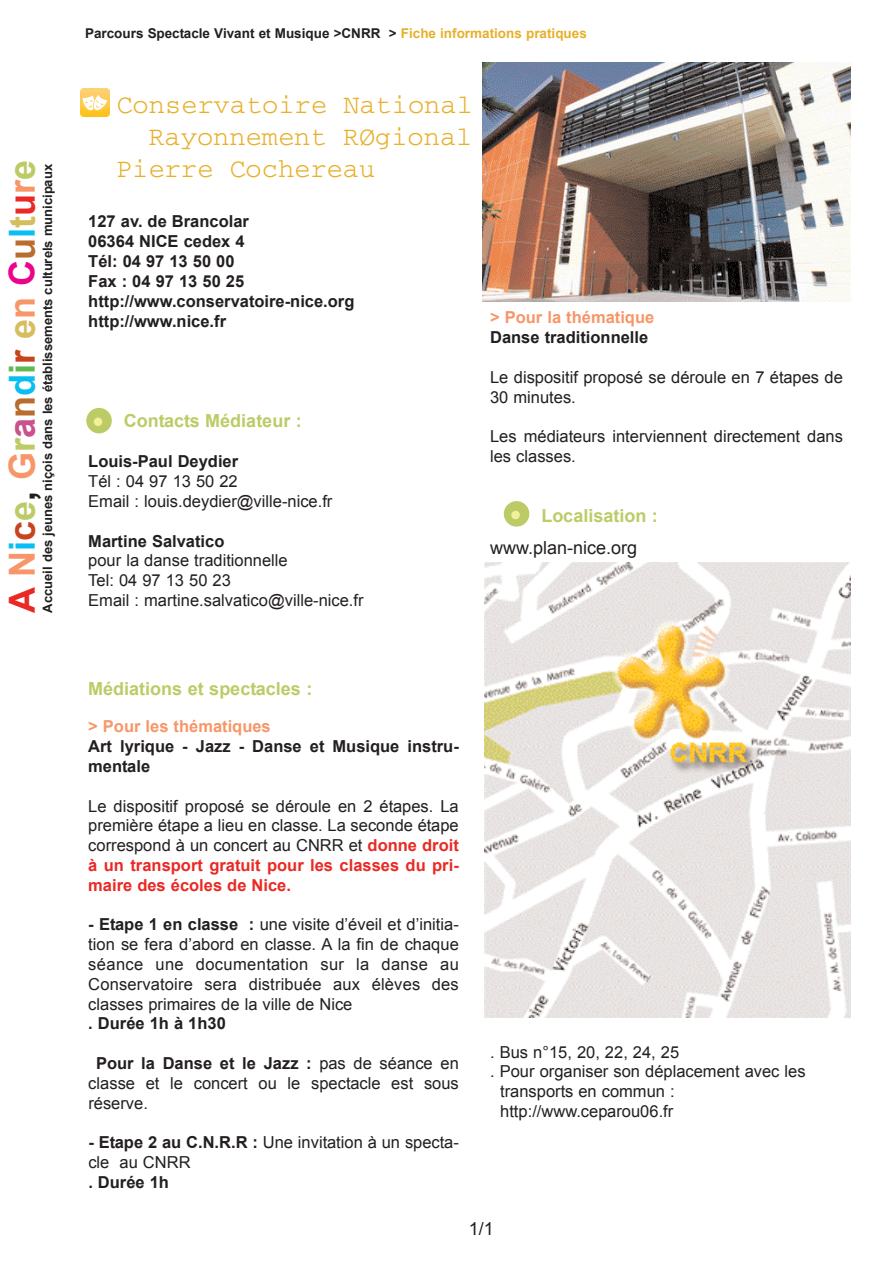
<style>
.page{position:relative;width:893px;height:1263px;background:#fff}
.page>*{position:absolute;margin:0;border:0;box-sizing:border-box;transform-origin:0 0}
.t1{font:700 36px "Arial";color:#f79668}
.t2{font:27px "Courier";color:#e7b02a}
.t3{font:700 18px "Arial";color:#bdcb67}
.t4{font:18px "Arial";color:#231f20}
.t5{font:16.5px/19.8px "Arial";color:#231f20}
.t6{font:700 16.5px/19.8px "Arial";color:#231f20}
.t7{font:700 16.5px "Arial";color:#f79668}
.t8{font:700 13.5px "Arial";color:#231f20}
.t9{font:700 13.05px "Arial";color:#231f20}
.s1{color:#ea2924}
.s2{color:#09bef2}
.s3{color:#c8441f}
.s4{color:#bdcb67}
.s5{color:#231f20}
.s6{color:#c8528e}
.s7{color:#b86c2e}
.s8{color:#5ebb50}
.s9{color:#d5be5f}
.s10{color:#ed028c}
.s11{color:#e7b02a}
.s12{font-weight:700;color:#ea2924}
.s13{font-weight:700}
</style>
<div class="page">
<div style="left:86px;top:408px;width:26px;height:25px;background:#bdcb67;border-radius:50%"></div>
<div style="left:94px;top:418px;width:8px;height:8px;background:#f2f199;border-radius:50%"></div>
<div style="left:504px;top:501px;width:25px;height:26px;background:#bdcb67;border-radius:50%"></div>
<div style="left:511px;top:511px;width:9px;height:8px;background:#f2f199;border-radius:50%"></div>
<img style="left:484px;top:563px;width:366px;height:454px">
<img style="left:483px;top:63px;width:367px;height:239px">
<img style="left:81px;top:88px;width:29px;height:29px">
<h1 class="t1" style="left:2px;top:613px;width:454px;rotate:-90deg"><span class="s1">A</span> N<span class="s2">i</span><span class="s3">c</span><span class="s4">e</span><span class="s5">,</span> G<span class="s4">r</span><span class="s6">a</span><span class="s7">n</span><span class="s2">d</span><span class="s8">i</span><span class="s3">r</span> <span class="s9">e</span>n <span class="s10">C</span><span class="s7">u</span><span class="s2">l</span><span class="s9">t</span><span class="s1">u</span>r<span class="s4">e</span></h1>
<p class="t9" style="left:40px;top:613px;width:450px;rotate:-90deg">Accueil des jeunes niçois dans les établissements culturels municipaux</p>
<p class="t8" style="left:85px;top:26px;width:503px">Parcours Spectacle Vivant et Musique &gt;CNRR &gt; <span class="s11">Fiche informations pratiques</span></p>
<h2 class="t2" style="left:116px;top:96px;width:358px">Conservatoire National</h2>
<h2 class="t2" style="left:148px;top:128px;width:326px">Rayonnement RØgional</h2>
<h2 class="t2" style="left:116px;top:160px;width:261px">Pierre Cochereau</h2>
<p class="t6" style="left:88px;top:212px;width:268px">127 av. de Brancolar<br>06364 NICE cedex 4<br>Tél: 04 97 13 50 00<br>Fax : 04 97 13 50 25 http://www.conservatoire-nice.org http://www.nice.fr</p>
<p class="t3" style="left:124px;top:410px;width:180px">Contacts Médiateur :</p>
<p class="t6" style="left:88px;top:452px;width:151px">Louis-Paul Deydier</p>
<p class="t5" style="left:88px;top:472px;width:246px">Tél : 04 97 13 50 22<br>Email : louis.deydier@ville-nice.fr</p>
<p class="t6" style="left:88px;top:531px;width:138px">Martine Salvatico</p>
<p class="t5" style="left:88px;top:551px;width:277px">pour la danse traditionnelle<br>Tel: 04 97 13 50 23<br>Email : martine.salvatico@ville-nice.fr</p>
<p class="t7" style="left:490px;top:308px;width:166px">&gt; Pour la thématique</p>
<p class="t6" style="left:490px;top:328px;width:160px">Danse traditionnelle</p>
<p class="t5" style="left:490px;top:367px;width:354px">Le dispositif proposé se déroule en 7 étapes de<br>30 minutes.</p>
<p class="t5" style="left:490px;top:427px;width:354px">Les médiateurs interviennent directement dans les classes.</p>
<p class="t3" style="left:541px;top:506px;width:118px">Localisation :</p>
<p class="t4" style="left:490px;top:538px;width:149px">www.plan-nice.org</p>
<p class="t3" style="left:88px;top:679px;width:226px">Médiations et spectacles :</p>
<p class="t7" style="left:88px;top:717px;width:184px">&gt; Pour les thématiques</p>
<p class="t6" style="left:88px;top:737px;width:371px">Art lyrique - Jazz - Danse et Musique instru&shy;mentale</p>
<p class="t5" style="left:88px;top:796px;width:372px;text-align:justify">Le dispositif proposé se déroule en 2 étapes. La première étape a lieu en classe. La seconde étape correspond à un concert au CNRR et <span class="s12">donne droit à un transport gratuit pour les classes du pri&shy;maire des écoles de Nice.</span></p>
<p class="t5" style="left:88px;top:915px;width:372px;text-align:justify"><span class="s13">- Etape 1 en classe :</span> une visite d’éveil et d’initia&shy;tion se fera d’abord en classe. A la fin de chaque séance une documentation sur la danse au Conservatoire sera distribuée aux élèves des classes primaires de la ville de Nice</p>
<p class="t6" style="left:88px;top:1014px;width:139px">. Durée 1h à 1h30</p>
<p class="t5" style="left:88px;top:1053px;width:372px;text-align:justify;text-indent:8px"><span class="s13">Pour la Danse et le Jazz :</span> pas de séance en classe et le concert ou le spectacle est sous réserve.</p>
<p class="t5" style="left:88px;top:1133px;width:372px"><span class="s13">- Etape 2 au C.N.R.R :</span> Une invitation à un specta&shy;cle au CNRR</p>
<p class="t5" style="left:490px;top:1042px;width:191px">. Bus n°15, 20, 22, 24, 25</p>
<p class="t5" style="left:490px;top:1062px;width:317px">. Pour organiser son déplacement avec les</p>
<p class="t5" style="left:500px;top:1081px;width:176px">transports en commun :</p>
<p class="t5" style="left:500px;top:1101px;width:175px">http://www.ceparou06.fr</p>
<p class="t4" style="left:469px;top:1219px;width:27px">1/1</p>
</div>
